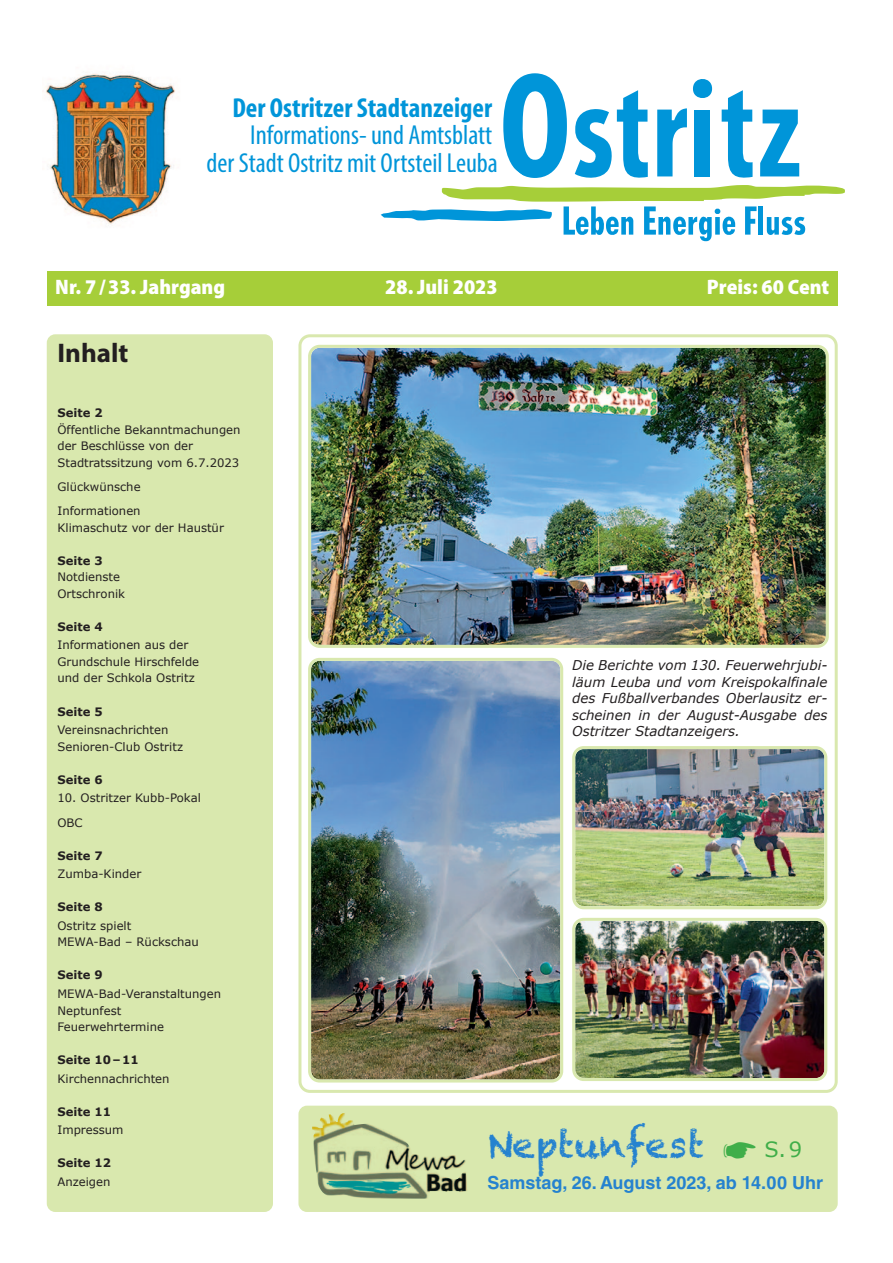
<style>
.page{position:relative;width:893px;height:1263px;background:#fff}
.page>*{position:absolute;margin:0;border:0;box-sizing:border-box;transform-origin:0 0}
.t1{font:36px "Chalkduster";letter-spacing:.01em;color:#2582cf}
.t2{font:condensed 27.6px/27.6px "Myriad Pro";color:#0095d9;text-align:right}
.t3{font:700 condensed 27.6px "Myriad";color:#0095d9}
.t4{font:700 27px "Myriad Pro";color:#231f20}
.t5{font:900 semi-condensed 21px "Myriad Pro";color:#fff}
.t6{font:21px "Verdana";color:#40ae49}
.t7{font:700 18px "Helvetica LT Std";color:#2582cf}
.t8{font:italic 13.5px/16.5px "Verdana";color:#231f20;text-align:justify}
.t9{font:11.7px/16.5px "Verdana";color:#231f20}
.t10{font:700 11.7px "Verdana";color:#231f20}
</style>
<div class="page">
<div style="left:47px;top:271px;width:791px;height:35px;background:#a6ce39"></div>
<svg style="left:298px;top:334px;width:540px;height:759px"></svg>
<img style="left:308px;top:345px;width:521px;height:303px">
<img style="left:308px;top:658px;width:255px;height:424px">
<img style="left:572px;top:918px;width:255px;height:163px">
<img style="left:572px;top:746px;width:255px;height:163px">
<div style="left:298px;top:1106px;width:540px;height:106px;background:#d9e8ae;border-radius:9px"></div>
<div style="left:47px;top:334px;width:226px;height:878px;background:#d9e8ae;border-radius:9px"></div>
<img style="left:44px;top:73px;width:132px;height:151px">
<svg style="left:381px;top:73px;width:464px;height:169px"></svg>
<img style="left:312px;top:1113px;width:155px;height:86px">
<h2 class="t3" style="left:232px;top:97px;width:261px">Der Ostritzer Stadtanzeiger</h2>
<h2 class="t2" style="left:207px;top:121px;width:293px">Informations- und Amtsblatt<br>der Stadt Ostritz mit Ortsteil Leuba</h2>
<h3 class="t5" style="left:55px;top:274px;width:171px">Nr. 7 / 33. Jahrgang</h3>
<h3 class="t5" style="left:385px;top:274px;width:114px">28. Juli 2023</h3>
<h3 class="t5" style="left:707px;top:274px;width:124px">Preis: 60 Cent</h3>
<h3 class="t4" style="left:57px;top:343px;width:72px">Inhalt</h3>
<p class="t10" style="left:57px;top:405px;width:47px">Seite 2</p>
<p class="t9" style="left:57px;top:421px;width:185px">Öffentliche Bekanntmachungen der Beschlüsse von der<br>Stadtratssitzung vom 6.7.2023</p>
<p class="t9" style="left:57px;top:474px;width:85px;line-height:24.5px">Glückwünsche<br>Informationen</p>
<p class="t9" style="left:57px;top:519px;width:168px">Klimaschutz vor der Haustür</p>
<p class="t10" style="left:57px;top:553px;width:47px">Seite 3</p>
<p class="t9" style="left:57px;top:568px;width:69px">Notdienste<br>Ortschronik</p>
<p class="t10" style="left:57px;top:619px;width:47px">Seite 4</p>
<p class="t9" style="left:57px;top:636px;width:143px">Informationen aus der<br>Grundschule Hirschfelde und der Schkola Ostritz</p>
<p class="t10" style="left:57px;top:704px;width:47px">Seite 5</p>
<p class="t9" style="left:57px;top:721px;width:127px">Vereinsnachrichten<br>Senioren-Club Ostritz</p>
<p class="t10" style="left:57px;top:772px;width:47px">Seite 6</p>
<p class="t9" style="left:57px;top:785px;width:145px;line-height:24.3px">10. Ostritzer Kubb-Pokal<br>OBC</p>
<p class="t10" style="left:57px;top:848px;width:47px">Seite 7</p>
<p class="t9" style="left:57px;top:865px;width:85px">Zumba-Kinder</p>
<p class="t10" style="left:57px;top:899px;width:47px">Seite 8</p>
<p class="t9" style="left:57px;top:917px;width:143px">Ostritz spielt<br>MEWA-Bad – Rückschau</p>
<p class="t10" style="left:57px;top:968px;width:47px">Seite 9</p>
<p class="t9" style="left:57px;top:985px;width:165px">MEWA-Bad-Veranstaltungen<br>Neptunfest<br>Feuerwehrtermine</p>
<p class="t10" style="left:57px;top:1052px;width:83px">Seite 10 – 11</p>
<p class="t9" style="left:57px;top:1070px;width:114px">Kirchennachrichten</p>
<p class="t10" style="left:57px;top:1104px;width:55px">Seite 11</p>
<p class="t9" style="left:57px;top:1121px;width:68px">Impressum</p>
<p class="t10" style="left:57px;top:1155px;width:55px">Seite 12</p>
<p class="t9" style="left:57px;top:1173px;width:54px">Anzeigen</p>
<p class="t8" style="left:572px;top:657px;width:257px">Die Berichte vom 130. Feuerwehrjubi&shy;läum Leuba und vom Kreispokalfinale des Fußballverbandes Oberlausitz er&shy;scheinen in der August-Ausgabe des Ostritzer Stadtanzeigers.</p>
<h1 class="t1" style="left:488px;top:1121px;width:218px">Neptunfest</h1>
<h3 class="t6" style="left:764px;top:1135px;width:39px">S.9</h3>
<h3 class="t7" style="left:488px;top:1176px;width:337px">Samstag, 26. August 2023, ab 14.00 Uhr</h3>
</div>
